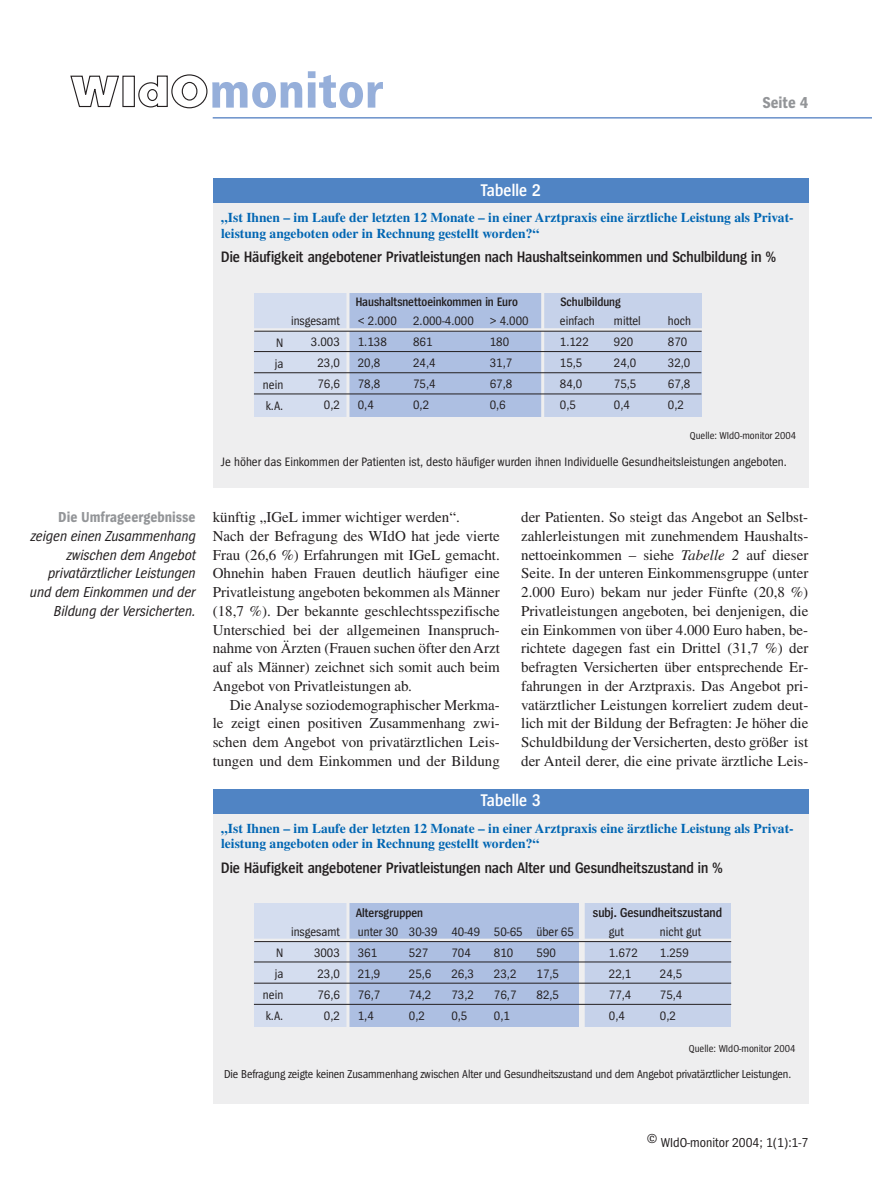
<style>
.page{position:relative;width:872px;height:1190px;background:#fff}
.page>*{position:absolute;margin:0;border:0;box-sizing:border-box;transform-origin:0 0}
.t1{font:600 17.7px "Spiegel Cd";letter-spacing:.01em;color:#fff}
.t2{font:700 16.5px "Spiegel Cd";color:#939598}
.t3{font:600 15.75px "Spiegel Cd";color:#231f20}
.t4{font:15px/18.8px "Times";color:#231f20;text-align:justify}
.t5{font:italic 15px/18.8px "Spiegel Cd";color:#231f20;text-align:right}
.t6{font:700 15px "Spiegel Cd";color:#939598}
.t7{font:700 13.5px/15.8px "Times";color:#0166b3}
.t8{font:13.5px "Spiegel Cd";color:#231f20}
.t9{font:600 13.5px "Spiegel Cd";color:#231f20}
.t10{font:12.75px/21px "Spiegel Cd";color:#231f20;text-align:right}
.t11{font:600 12.75px "Spiegel Cd";color:#231f20}
.t12{font:12px "Spiegel Cd";letter-spacing:-.01em;color:#231f20}
.t13{font:10.5px "Spiegel Cd";color:#231f20}
.s1{font-style:italic}
</style>
<div class="page">
<div style="left:213px;top:789px;width:595px;height:314px;background:#eeeeef"></div>
<div style="left:213px;top:789px;width:595px;height:24px;background:#5084c4"></div>
<div style="left:346px;top:903px;width:233px;height:124px;background:#adbfe2"></div>
<div style="left:583px;top:903px;width:148px;height:124px;background:#c6d2ea"></div>
<div style="left:254px;top:903px;width:92px;height:124px;background:#d4ddef"></div>
<hr style="left:346px;top:899px;width:3px;height:134px;background:#eeeeef">
<hr style="left:581px;top:900px;width:3px;height:132px;background:#eeeeef">
<hr style="left:241px;top:938px;width:490px;height:3px;background:#eeeeef">
<hr style="left:254px;top:941px;width:477px;height:1px;background:#231f20">
<hr style="left:254px;top:961px;width:477px;height:1px;background:#231f20">
<hr style="left:254px;top:982px;width:477px;height:1px;background:#231f20">
<hr style="left:254px;top:1004px;width:477px;height:1px;background:#231f20">
<div style="left:213px;top:179px;width:595px;height:308px;background:#eeeeef"></div>
<div style="left:213px;top:179px;width:595px;height:24px;background:#5084c4"></div>
<div style="left:346px;top:293px;width:196px;height:123px;background:#adbfe2"></div>
<div style="left:542px;top:293px;width:159px;height:123px;background:#c6d2ea"></div>
<div style="left:254px;top:293px;width:92px;height:123px;background:#d4ddef"></div>
<hr style="left:346px;top:289px;width:3px;height:134px;background:#eeeeef">
<hr style="left:541px;top:290px;width:3px;height:132px;background:#eeeeef">
<hr style="left:241px;top:328px;width:470px;height:3px;background:#eeeeef">
<hr style="left:254px;top:331px;width:447px;height:1px;background:#231f20">
<hr style="left:254px;top:351px;width:447px;height:1px;background:#231f20">
<hr style="left:254px;top:372px;width:447px;height:1px;background:#231f20">
<hr style="left:254px;top:394px;width:447px;height:1px;background:#231f20">
<hr style="left:213px;top:117px;width:659px;height:2px;background:#6990ca">
<svg style="left:70px;top:74px;width:232px;height:34px"></svg>
<svg style="left:308px;top:71px;width:75px;height:37px"></svg>
<p class="t2" style="left:762px;top:96px;width:47px">Seite 4</p>
<p class="t1" style="left:480px;top:183px;width:62px">Tabelle 2</p>
<p class="t7" style="left:221px;top:211px;width:574px">„Ist Ihnen – im Laufe der letzten 12 Monate – in einer Arztpraxis eine ärztliche Leistung als Privat&shy;leistung angeboten oder in Rechnung gestellt worden?“</p>
<p class="t3" style="left:221px;top:251px;width:556px">Die Häufigkeit angebotener Privatleistungen nach Haushaltseinkommen und Schulbildung in %</p>
<p class="t10" style="left:263px;top:333px;width:22px">N<br>ja nein k.A.</p>
<p class="t11" style="left:356px;top:297px;width:163px">Haushaltsnettoeinkommen in Euro</p>
<p class="t11" style="left:560px;top:297px;width:62px">Schulbildung</p>
<p class="t10" style="left:291px;top:312px;width:50px">insgesamt</p>
<p class="t10" style="left:358px;top:312px;width:41px">&lt; 2.000</p>
<p class="t10" style="left:413px;top:312px;width:117px">2.000-4.000 &gt; 4.000</p>
<p class="t10" style="left:560px;top:312px;width:36px">einfach</p>
<p class="t10" style="left:614px;top:312px;width:28px">mittel</p>
<p class="t10" style="left:668px;top:312px;width:25px">hoch</p>
<p class="t10" style="left:311px;top:333px;width:30px">3.003</p>
<p class="t10" style="left:358px;top:333px;width:30px">1.138</p>
<p class="t10" style="left:413px;top:333px;width:21px">861</p>
<p class="t10" style="left:489px;top:333px;width:21px">180</p>
<p class="t10" style="left:560px;top:333px;width:30px">1.122</p>
<p class="t10" style="left:614px;top:333px;width:21px">920</p>
<p class="t10" style="left:668px;top:333px;width:21px">870</p>
<p class="t10" style="left:317px;top:354px;width:24px">23,0</p>
<p class="t10" style="left:358px;top:354px;width:24px">20,8</p>
<p class="t10" style="left:413px;top:354px;width:24px">24,4</p>
<p class="t10" style="left:489px;top:354px;width:24px">31,7</p>
<p class="t10" style="left:560px;top:354px;width:24px">15,5</p>
<p class="t10" style="left:614px;top:354px;width:24px">24,0</p>
<p class="t10" style="left:668px;top:354px;width:24px">32,0</p>
<p class="t10" style="left:317px;top:375px;width:24px">76,6</p>
<p class="t10" style="left:358px;top:375px;width:24px">78,8</p>
<p class="t10" style="left:413px;top:375px;width:24px">75,4</p>
<p class="t10" style="left:489px;top:375px;width:24px">67,8</p>
<p class="t10" style="left:560px;top:375px;width:24px">84,0</p>
<p class="t10" style="left:614px;top:375px;width:24px">75,5</p>
<p class="t10" style="left:668px;top:375px;width:24px">67,8</p>
<p class="t10" style="left:324px;top:396px;width:18px">0,2</p>
<p class="t10" style="left:358px;top:396px;width:18px">0,4</p>
<p class="t10" style="left:413px;top:396px;width:18px">0,2</p>
<p class="t10" style="left:489px;top:396px;width:18px">0,6</p>
<p class="t10" style="left:560px;top:396px;width:18px">0,5</p>
<p class="t10" style="left:614px;top:396px;width:18px">0,4</p>
<p class="t10" style="left:668px;top:396px;width:18px">0,2</p>
<p class="t13" style="left:689px;top:431px;width:108px">Quelle: WIdO-monitor 2004</p>
<p class="t10" style="left:221px;top:453px;width:567px">Je höher das Einkommen der Patienten ist, desto häufiger wurden ihnen Individuelle Gesundheitsleistungen angeboten.</p>
<p class="t6" style="left:58px;top:511px;width:139px">Die Umfrageergebnisse</p>
<p class="t5" style="left:30px;top:528px;width:167px">zeigen einen Zusammenhang zwischen dem Angebot privatärztlicher Leistungen und dem Einkommen und der<br>Bildung der Versicherten.</p>
<p class="t4" style="left:213px;top:509px;width:289px;text-align:left">künftig „IGeL immer wichtiger werden“.<br>Nach der Befragung des WIdO hat jede vierte Frau (26,6 %) Erfahrungen mit IGeL gemacht.<br>Ohnehin haben Frauen deutlich häufiger eine Privatleistung angeboten bekommen als Männer (18,7 %). Der bekannte geschlechtsspezifische Unterschied bei der allgemeinen Inanspruch&shy;nahme von Ärzten (Frauen suchen öfter den Arzt auf als Männer) zeichnet sich somit auch beim Angebot von Privatleistungen ab.</p>
<p class="t4" style="left:213px;top:696px;width:289px;text-indent:17px">Die Analyse soziodemographischer Merkma&shy;le zeigt einen positiven Zusammenhang zwi&shy;schen dem Angebot von privatärztlichen Leis&shy;tungen und dem Einkommen und der Bildung</p>
<p class="t4" style="left:521px;top:509px;width:289px">der Patienten. So steigt das Angebot an Selbst&shy;zahlerleistungen mit zunehmendem Haushalts&shy;nettoeinkommen – siehe <span class="s1">Tabelle 2</span> auf dieser Seite. In der unteren Einkommensgruppe (unter 2.000 Euro) bekam nur jeder Fünfte (20,8 %)<br>Privatleistungen angeboten, bei denjenigen, die ein Einkommen von über 4.000 Euro haben, be&shy;richtete dagegen fast ein Drittel (31,7 %) der befragten Versicherten über entsprechende Er&shy;fahrungen in der Arztpraxis. Das Angebot pri&shy;vatärztlicher Leistungen korreliert zudem deut&shy;lich mit der Bildung der Befragten: Je höher die Schuldbildung der Versicherten, desto größer ist der Anteil derer, die eine private ärztliche Leis-</p>
<p class="t1" style="left:480px;top:794px;width:62px">Tabelle 3</p>
<p class="t7" style="left:221px;top:821px;width:574px">„Ist Ihnen – im Laufe der letzten 12 Monate – in einer Arztpraxis eine ärztliche Leistung als Privat&shy;leistung angeboten oder in Rechnung gestellt worden?“</p>
<p class="t3" style="left:221px;top:861px;width:503px">Die Häufigkeit angebotener Privatleistungen nach Alter und Gesundheitszustand in %</p>
<p class="t10" style="left:263px;top:943px;width:22px">N<br>ja nein k.A.</p>
<p class="t11" style="left:356px;top:907px;width:69px">Altersgruppen</p>
<p class="t9" style="left:593px;top:907px;width:131px">subj. Gesundheitszustand</p>
<p class="t10" style="left:291px;top:922px;width:50px">insgesamt</p>
<p class="t10" style="left:358px;top:922px;width:217px">unter 30 30-39 40-49 50-65 über 65</p>
<p class="t10" style="left:608px;top:922px;width:16px">gut</p>
<p class="t10" style="left:660px;top:922px;width:43px">nicht gut</p>
<p class="t10" style="left:314px;top:943px;width:27px">3003</p>
<p class="t10" style="left:358px;top:943px;width:21px">361</p>
<p class="t10" style="left:409px;top:943px;width:21px">527</p>
<p class="t10" style="left:451px;top:943px;width:21px">704</p>
<p class="t10" style="left:494px;top:943px;width:21px">810</p>
<p class="t10" style="left:536px;top:943px;width:21px">590</p>
<p class="t10" style="left:609px;top:943px;width:30px">1.672</p>
<p class="t10" style="left:660px;top:943px;width:30px">1.259</p>
<p class="t10" style="left:317px;top:964px;width:24px">23,0</p>
<p class="t10" style="left:358px;top:964px;width:24px">21,9</p>
<p class="t10" style="left:409px;top:964px;width:24px">25,6</p>
<p class="t10" style="left:451px;top:964px;width:24px">26,3</p>
<p class="t10" style="left:494px;top:964px;width:24px">23,2</p>
<p class="t10" style="left:536px;top:964px;width:24px">17,5</p>
<p class="t10" style="left:609px;top:964px;width:24px">22,1</p>
<p class="t10" style="left:660px;top:964px;width:24px">24,5</p>
<p class="t10" style="left:317px;top:985px;width:24px">76,6</p>
<p class="t10" style="left:358px;top:985px;width:24px">76,7</p>
<p class="t10" style="left:409px;top:985px;width:24px">74,2</p>
<p class="t10" style="left:451px;top:985px;width:24px">73,2</p>
<p class="t10" style="left:494px;top:985px;width:24px">76,7</p>
<p class="t10" style="left:536px;top:985px;width:24px">82,5</p>
<p class="t10" style="left:609px;top:985px;width:24px">77,4</p>
<p class="t10" style="left:660px;top:985px;width:24px">75,4</p>
<p class="t10" style="left:324px;top:1006px;width:18px">0,2</p>
<p class="t10" style="left:358px;top:1006px;width:18px">1,4</p>
<p class="t10" style="left:409px;top:1006px;width:18px">0,2</p>
<p class="t10" style="left:451px;top:1006px;width:18px">0,5</p>
<p class="t10" style="left:494px;top:1006px;width:18px">0,1</p>
<p class="t10" style="left:609px;top:1006px;width:18px">0,4</p>
<p class="t10" style="left:660px;top:1006px;width:18px">0,2</p>
<p class="t13" style="left:688px;top:1044px;width:108px">Quelle: WIdO-monitor 2004</p>
<p class="t12" style="left:224px;top:1069px;width:568px">Die Befragung zeigte keinen Zusammenhang zwischen Alter und Gesundheitszustand und dem Angebot privatärztlicher Leistungen.</p>
<p class="t8" style="left:646px;top:1137px;width:163px">© WIdO-monitor 2004; 1(1):1-7</p>
</div>
